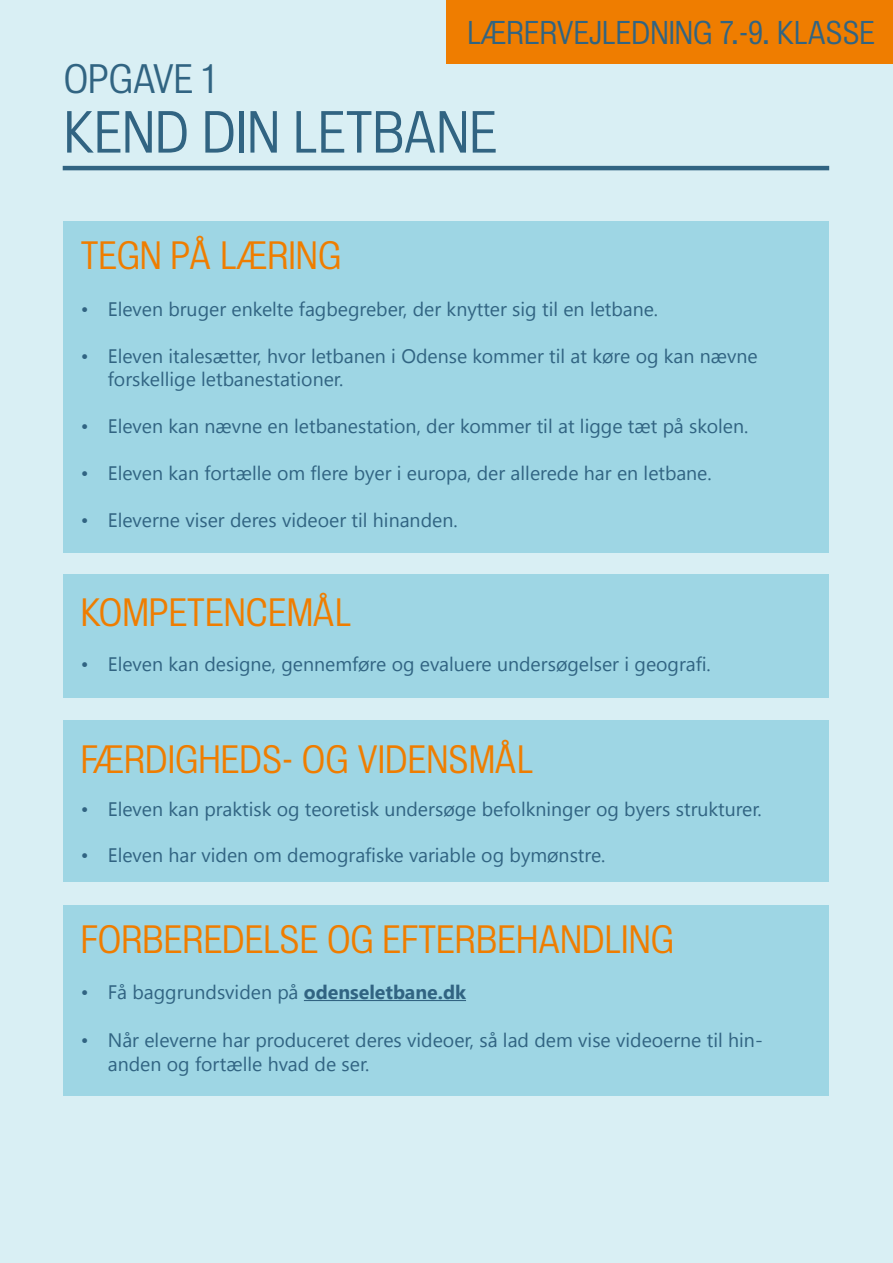
<style>
.page{position:relative;width:893px;height:1263px;background:#d9eff4}
.page>*{position:absolute;margin:0;border:0;box-sizing:border-box;transform-origin:0 0}
.t1{font:54px "Bureau Grotesque Five One";color:#316482}
.t2{font:37.5px "Bureau Grotesque Five One";color:#316482}
.t3{font:36px "Bureau Grotesque Five One";color:#ef7d00}
.t4{font:30px "Bureau Grotesque Five One";color:#316482}
.t5{font:19.5px/23.4px "Segoe UI";color:#316482}
.s1{font-weight:700}
</style>
<div class="page">
<div style="left:446px;top:0;width:447px;height:64px;background:#ef7d00"></div>
<hr style="left:63px;top:166px;width:766px;height:4px;background:#316482">
<div style="left:64px;top:575px;width:765px;height:123px;background:#9ed6e4"></div>
<div style="left:64px;top:721px;width:765px;height:161px;background:#9ed6e4"></div>
<div style="left:63px;top:905px;width:766px;height:190px;background:#9ed6e4"></div>
<hr style="left:304px;top:1000px;width:162px;height:1px;background:#316482">
<div style="left:64px;top:221px;width:765px;height:331px;background:#9ed6e4"></div>
<h3 class="t4" style="left:468px;top:16px;width:409px">LÆRERVEJLEDNING 7.-9. KLASSE</h3>
<h2 class="t2" style="left:64px;top:58px;width:152px">OPGAVE 1</h2>
<h1 class="t1" style="left:64px;top:102px;width:435px">KEND DIN LETBANE</h1>
<h3 class="t3" style="left:81px;top:235px;width:262px">TEGN PÅ LÆRING</h3>
<p class="t5" style="left:81px;top:297px;width:579px">• Eleven bruger enkelte fagbegreber, der knytter sig til en letbane.</p>
<p class="t5" style="left:108px;top:343px;width:651px;text-indent:-27px">• Eleven italesætter, hvor letbanen i Odense kommer til at køre og kan nævne forskellige letbanestationer.</p>
<p class="t5" style="left:81px;top:414px;width:669px">• Eleven kan nævne en letbanestation, der kommer til at ligge tæt på skolen.</p>
<p class="t5" style="left:81px;top:460px;width:632px">• Eleven kan fortælle om flere byer i europa, der allerede har en letbane.</p>
<p class="t5" style="left:81px;top:507px;width:378px">• Eleverne viser deres videoer til hinanden.</p>
<h3 class="t3" style="left:81px;top:592px;width:272px">KOMPETENCEMÅL</h3>
<p class="t5" style="left:81px;top:652px;width:632px">• Eleven kan designe, gennemføre og evaluere undersøgelser i geografi.</p>
<h3 class="t3" style="left:81px;top:739px;width:454px">FÆRDIGHEDS- OG VIDENSMÅL</h3>
<p class="t5" style="left:81px;top:796px;width:682px">• Eleven kan praktisk og teoretisk undersøge befolkninger og byers strukturer.</p>
<p class="t5" style="left:81px;top:843px;width:526px">• Eleven har viden om demografiske variable og bymønstre.</p>
<h3 class="t3" style="left:81px;top:919px;width:595px">FORBEREDELSE OG EFTERBEHANDLING</h3>
<p class="t5" style="left:81px;top:979px;width:387px">• Få baggrundsviden på <span class="s1">odenseletbane.dk</span></p>
<p class="t5" style="left:108px;top:1028px;width:656px;text-indent:-27px">• Når eleverne har produceret deres videoer, så lad dem vise videoerne til hin&shy;anden og fortælle hvad de ser.</p>
</div>
